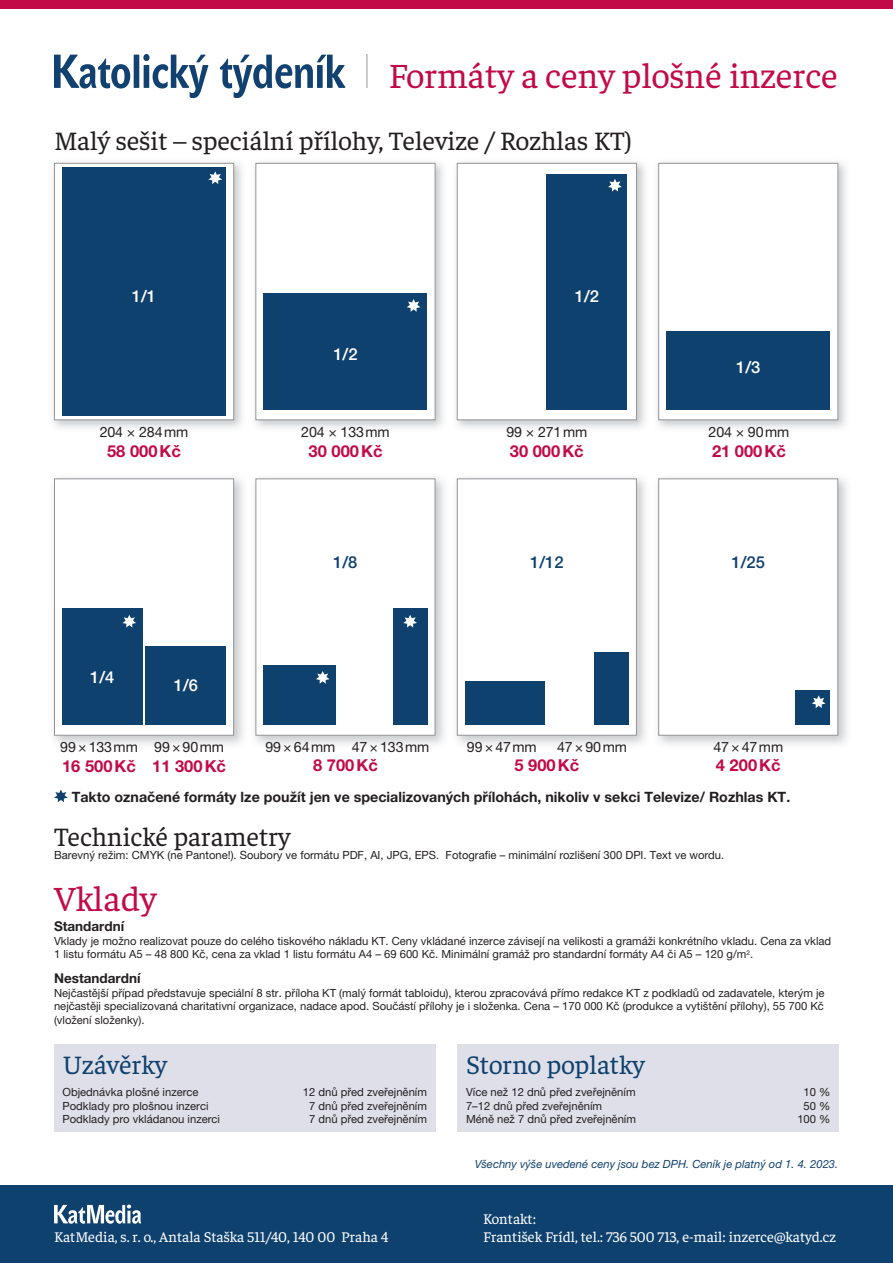
<style>
.page{position:relative;width:893px;height:1263px;background:#fff}
.page>*{position:absolute;margin:0;border:0;box-sizing:border-box;transform-origin:0 0}
.t1{font:36px "Faustina";color:#c30a49}
.t2{font:27px "Faustina";color:#231f20}
.t3{font:27px "Faustina";color:#0f416f}
.t4{font:700 16.5px "Helvetica Neue LT Pro";color:#c30a49}
.t5{font:500 16.5px "Helvetica Neue LT Pro";color:#fff}
.t6{font:500 16.5px "Helvetica Neue LT Pro";color:#0f416f}
.t7{font:15px/18px "Faustina";color:#fff}
.t8{font:700 14.25px "Helvetica Neue LT Pro";color:#231f20}
.t9{font:14.25px "Helvetica Neue LT Pro";letter-spacing:-.01em;color:#231f20}
.t10{font:700 13.5px "Helvetica Neue LT Pro";color:#231f20}
.t11{font:11.25px/13.5px "Helvetica Neue LT Pro";color:#231f20}
.t12{font:italic 11.25px "Helvetica Neue LT Pro";color:#0f416f}
</style>
<div class="page">
<svg style="left:54px;top:54px;width:291px;height:44px"></svg>
<hr style="left:367px;top:54px;width:1px;height:34px;background:#939598">
<img style="left:53px;top:162px;width:189px;height:266px">
<div style="left:54px;top:163px;width:180px;height:257px;background:#fff;border:1px solid #939598"></div>
<div style="left:62px;top:167px;width:164px;height:249px;background:#0f416f"></div>
<div style="left:457px;top:163px;width:180px;height:257px;background:#fff;border:1px solid #939598"></div>
<div style="left:547px;top:174px;width:80px;height:235px;background:#0f416f"></div>
<div style="left:255px;top:163px;width:181px;height:257px;background:#fff;border:1px solid #939598"></div>
<div style="left:264px;top:293px;width:163px;height:116px;background:#0f416f"></div>
<img style="left:657px;top:162px;width:189px;height:266px">
<div style="left:658px;top:163px;width:180px;height:257px;background:#fff;border:1px solid #939598"></div>
<div style="left:666px;top:331px;width:164px;height:78px;background:#0f416f"></div>
<img style="left:53px;top:477px;width:191px;height:268px">
<div style="left:54px;top:478px;width:180px;height:258px;background:#fff;border:1px solid #939598"></div>
<div style="left:62px;top:609px;width:80px;height:116px;background:#0f416f"></div>
<div style="left:146px;top:646px;width:80px;height:79px;background:#0f416f"></div>
<div style="left:457px;top:478px;width:180px;height:258px;background:#fff;border:1px solid #939598"></div>
<div style="left:465px;top:681px;width:79px;height:44px;background:#0f416f"></div>
<div style="left:594px;top:653px;width:35px;height:72px;background:#0f416f"></div>
<img style="left:254px;top:477px;width:191px;height:268px">
<div style="left:255px;top:478px;width:180px;height:258px;background:#fff;border:1px solid #939598"></div>
<div style="left:264px;top:665px;width:72px;height:60px;background:#0f416f"></div>
<div style="left:393px;top:609px;width:34px;height:116px;background:#0f416f"></div>
<img style="left:657px;top:477px;width:191px;height:268px">
<div style="left:658px;top:478px;width:180px;height:258px;background:#fff;border:1px solid #939598"></div>
<div style="left:796px;top:691px;width:34px;height:34px;background:#0f416f"></div>
<svg style="left:54px;top:789px;width:14px;height:13px"></svg>
<div style="left:54px;top:1044px;width:381px;height:88px;background:#dedfe8"></div>
<div style="left:457px;top:1044px;width:382px;height:88px;background:#dedfe8"></div>
<div style="left:0;top:1186px;width:893px;height:77px;background:#0f416f"></div>
<div style="left:0;top:0;width:893px;height:9px;background:#c30a49"></div>
<svg style="left:54px;top:1204px;width:87px;height:20px"></svg>
<svg style="left:208px;top:171px;width:14px;height:13px"></svg>
<svg style="left:122px;top:615px;width:14px;height:12px"></svg>
<svg style="left:316px;top:671px;width:14px;height:13px"></svg>
<svg style="left:403px;top:615px;width:14px;height:12px"></svg>
<svg style="left:812px;top:695px;width:13px;height:13px"></svg>
<svg style="left:608px;top:179px;width:14px;height:13px"></svg>
<svg style="left:407px;top:299px;width:13px;height:13px"></svg>
<h1 class="t1" style="left:389px;top:52px;width:451px">Formáty a ceny plošné inzerce</h1>
<h2 class="t2" style="left:54px;top:123px;width:579px">Malý sešit – speciální přílohy, Televize / Rozhlas KT)</h2>
<h3 class="t5" style="left:132px;top:286px;width:26px">1/1</h3>
<p class="t9" style="left:100px;top:423px;width:90px">204 × 284 mm</p>
<h3 class="t4" style="left:107px;top:440px;width:75px">58 000 Kč</h3>
<h3 class="t5" style="left:333px;top:344px;width:26px">1/2</h3>
<p class="t9" style="left:301px;top:423px;width:90px">204 × 133 mm</p>
<h3 class="t4" style="left:309px;top:440px;width:75px">30 000 Kč</h3>
<h3 class="t6" style="left:333px;top:553px;width:26px">1/8</h3>
<h3 class="t5" style="left:575px;top:286px;width:26px">1/2</h3>
<p class="t9" style="left:506px;top:423px;width:82px">99 × 271 mm</p>
<h3 class="t4" style="left:510px;top:440px;width:75px">30 000 Kč</h3>
<h3 class="t6" style="left:530px;top:553px;width:35px">1/12</h3>
<h3 class="t5" style="left:90px;top:667px;width:26px">1/4</h3>
<h3 class="t5" style="left:174px;top:675px;width:26px">1/6</h3>
<p class="t9" style="left:60px;top:739px;width:79px">99 × 133 mm</p>
<h3 class="t4" style="left:62px;top:756px;width:75px">16 500 Kč</h3>
<p class="t9" style="left:154px;top:739px;width:71px">99 × 90 mm</p>
<h3 class="t4" style="left:152px;top:756px;width:75px">11 300 Kč</h3>
<p class="t9" style="left:265px;top:739px;width:165px">99 × 64 mm 47 × 133 mm</p>
<h3 class="t4" style="left:313px;top:755px;width:66px">8 700 Kč</h3>
<p class="t9" style="left:467px;top:739px;width:71px">99 × 47 mm</p>
<p class="t9" style="left:557px;top:739px;width:71px">47 × 90 mm</p>
<h3 class="t4" style="left:514px;top:755px;width:66px">5 900 Kč</h3>
<h3 class="t5" style="left:736px;top:358px;width:26px">1/3</h3>
<p class="t9" style="left:709px;top:423px;width:82px">204 × 90 mm</p>
<h3 class="t4" style="left:712px;top:440px;width:75px">21 000 Kč</h3>
<h3 class="t6" style="left:732px;top:553px;width:35px">1/25</h3>
<p class="t9" style="left:713px;top:739px;width:71px">47 × 47 mm</p>
<h3 class="t4" style="left:716px;top:755px;width:66px">4 200 Kč</h3>
<p class="t8" style="left:72px;top:788px;width:720px">Takto označené formáty lze použít jen ve specializovaných přílohách, nikoliv v sekci Televize/ Rozhlas KT.</p>
<h2 class="t2" style="left:54px;top:818px;width:238px">Technické parametry</h2>
<p class="t11" style="left:54px;top:848px;width:672px">Barevný režim: CMYK (ne Pantone!). Soubory ve formátu PDF, AI, JPG, EPS. Fotografie – minimální rozlišení 300 DPI. Text ve wordu.</p>
<h1 class="t1" style="left:54px;top:874px;width:104px">Vklady</h1>
<p class="t10" style="left:54px;top:918px;width:72px">Standardní</p>
<p class="t11" style="left:54px;top:934px;width:779px">Vklady je možno realizovat pouze do celého tiskového nákladu KT. Ceny vkládané inzerce závisejí na velikosti a gramáži konkrétního vkladu. Cena za vklad<br>1 listu formátu A5 – 48 800 Kč, cena za vklad 1 listu formátu A4 – 69 600 Kč. Minimální gramáž pro standardní formáty A4 či A5 – 120 g/m<sup>2</sup>.</p>
<p class="t10" style="left:54px;top:970px;width:88px">Nestandardní</p>
<p class="t11" style="left:54px;top:985px;width:772px;text-align:justify">Nejčastější případ představuje speciální 8 str. příloha KT (malý formát tabloidu), kterou zpracovává přímo redakce KT z podkladů od zadavatele, kterým je nejčastěji specializovaná charitativní organizace, nadace apod. Součástí přílohy je i složenka. Cena – 170 000 Kč (produkce a vytištění přílohy), 55 700 Kč (vložení složenky).</p>
<h2 class="t3" style="left:63px;top:1047px;width:106px">Uzávěrky</h2>
<p class="t11" style="left:63px;top:1085px;width:138px">Objednávka plošné inzerce</p>
<p class="t11" style="left:303px;top:1085px;width:126px">12 dnů před zveřejněním</p>
<p class="t11" style="left:63px;top:1099px;width:148px">Podklady pro plošnou inzerci</p>
<p class="t11" style="left:309px;top:1099px;width:119px">7 dnů před zveřejněním</p>
<p class="t11" style="left:63px;top:1112px;width:159px">Podklady pro vkládanou inzerci</p>
<p class="t11" style="left:309px;top:1112px;width:119px">7 dnů před zveřejněním</p>
<h2 class="t3" style="left:466px;top:1047px;width:180px">Storno poplatky</h2>
<p class="t11" style="left:466px;top:1085px;width:171px">Více než 12 dnů před zveřejněním</p>
<p class="t11" style="left:804px;top:1085px;width:28px">10 %</p>
<p class="t11" style="left:466px;top:1099px;width:138px">7–12 dnů před zveřejněním</p>
<p class="t11" style="left:804px;top:1099px;width:28px">50 %</p>
<p class="t11" style="left:466px;top:1112px;width:172px">Méně než 7 dnů před zveřejněním</p>
<p class="t11" style="left:797px;top:1112px;width:35px">100 %</p>
<h3 class="t7" style="left:54px;top:1226px;width:336px">KatMedia, s. r. o., Antala Staška 511/40, 140 00 Praha 4</h3>
<p class="t12" style="left:475px;top:1157px;width:365px">Všechny výše uvedené ceny jsou bez DPH. Ceník je platný od 1. 4. 2023.</p>
<h3 class="t7" style="left:483px;top:1208px;width:354px">Kontakt:<br>František Frídl, tel.: 736 500 713, e-mail: inzerce@katyd.cz</h3>
</div>
